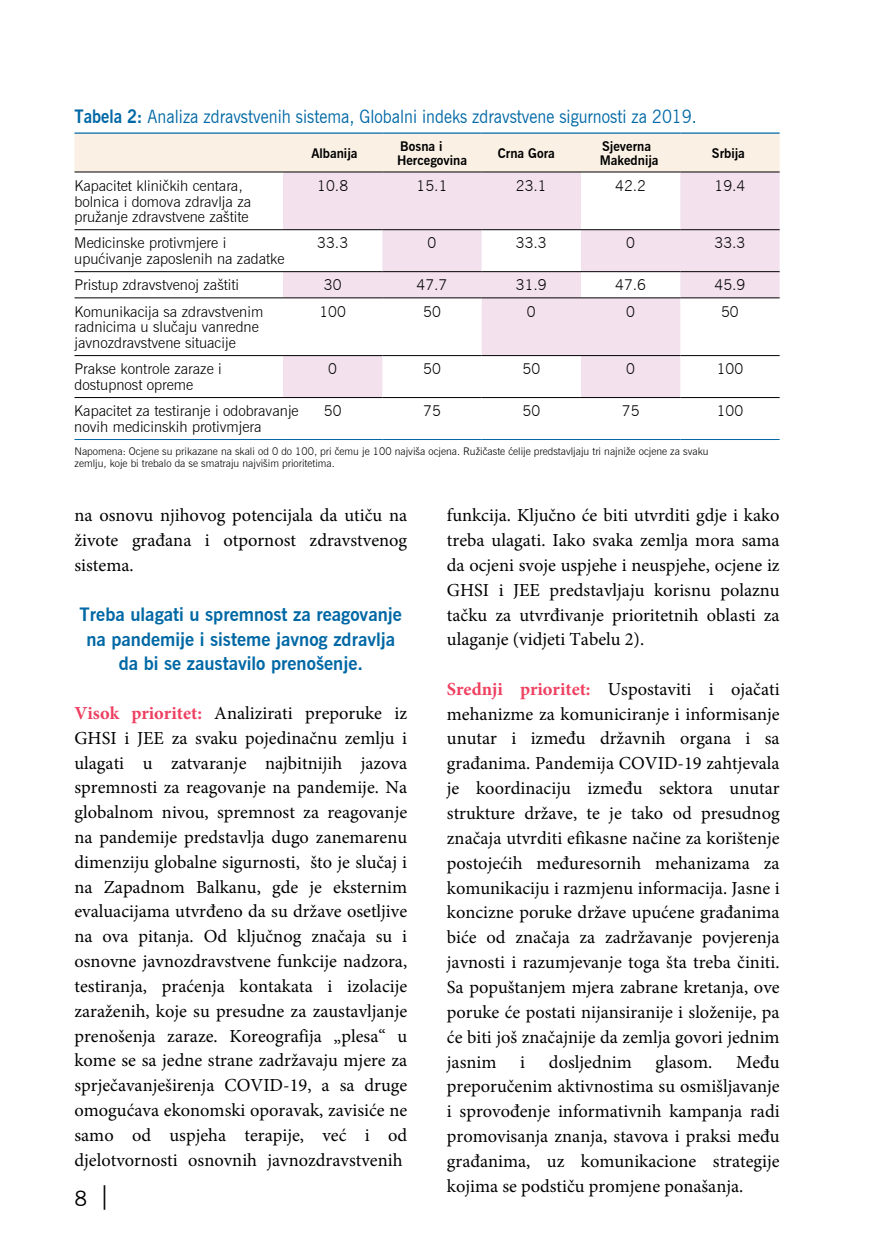
<style>
.page{position:relative;width:874px;height:1241px;background:#fff}
.page>*{position:absolute;margin:0;border:0;box-sizing:border-box;transform-origin:0 0}
.t1{font:21px "News Gothic BT";color:#000}
.t2{font:18.38px/24.8px "Minion Pro";color:#000;text-align:justify}
.t3{font:700 18.38px/24.5px "News Gothic BT";color:#0068a5;text-align:center}
.t4{font:18.38px "News Gothic BT";color:#0068a5;scale:.9 1}
.t5{font:300 14.88px/15.8px "News Gothic BT";color:#000}
.t6{font:700 13.12px/14px "News Gothic BT";color:#000}
.t7{font:300 10.5px/12.2px "News Gothic BT";color:#000}
.s1{font-weight:700}
.s2{font-weight:700;color:#ee3f60}
.s3{font-weight:700;color:#ef4060}
</style>
<div class="page">
<div style="left:74px;top:134px;width:705px;height:38px;background:#faf1e4"></div>
<svg style="left:283px;top:173px;width:496px;height:224px;fill:#f3e1ee"></svg>
<hr style="left:74px;top:229px;width:209px;height:1px;background:#000">
<hr style="left:283px;top:229px;width:99px;height:1px;background:#000">
<hr style="left:382px;top:229px;width:99px;height:1px;background:#000">
<hr style="left:481px;top:229px;width:99px;height:1px;background:#000">
<hr style="left:580px;top:229px;width:100px;height:1px;background:#000">
<hr style="left:680px;top:229px;width:99px;height:1px;background:#000">
<hr style="left:74px;top:271px;width:209px;height:1px;background:#000">
<hr style="left:283px;top:271px;width:99px;height:1px;background:#000">
<hr style="left:382px;top:271px;width:99px;height:1px;background:#000">
<hr style="left:481px;top:271px;width:99px;height:1px;background:#000">
<hr style="left:580px;top:271px;width:100px;height:1px;background:#000">
<hr style="left:680px;top:271px;width:99px;height:1px;background:#000">
<hr style="left:74px;top:297px;width:209px;height:1px;background:#000">
<hr style="left:283px;top:297px;width:99px;height:1px;background:#000">
<hr style="left:382px;top:297px;width:99px;height:1px;background:#000">
<hr style="left:481px;top:297px;width:99px;height:1px;background:#000">
<hr style="left:580px;top:297px;width:100px;height:1px;background:#000">
<hr style="left:680px;top:297px;width:99px;height:1px;background:#000">
<hr style="left:74px;top:355px;width:209px;height:1px;background:#000">
<hr style="left:283px;top:355px;width:99px;height:1px;background:#000">
<hr style="left:382px;top:355px;width:99px;height:1px;background:#000">
<hr style="left:481px;top:355px;width:99px;height:1px;background:#000">
<hr style="left:580px;top:355px;width:100px;height:1px;background:#000">
<hr style="left:680px;top:355px;width:99px;height:1px;background:#000">
<hr style="left:74px;top:397px;width:209px;height:1px;background:#000">
<hr style="left:283px;top:397px;width:99px;height:1px;background:#000">
<hr style="left:382px;top:397px;width:99px;height:1px;background:#000">
<hr style="left:481px;top:397px;width:99px;height:1px;background:#000">
<hr style="left:580px;top:397px;width:100px;height:1px;background:#000">
<hr style="left:680px;top:397px;width:99px;height:1px;background:#000">
<hr style="left:74px;top:172px;width:209px;height:1px;background:#000">
<hr style="left:283px;top:172px;width:99px;height:1px;background:#000">
<hr style="left:382px;top:172px;width:99px;height:1px;background:#000">
<hr style="left:481px;top:172px;width:99px;height:1px;background:#000">
<hr style="left:580px;top:172px;width:100px;height:1px;background:#000">
<hr style="left:680px;top:172px;width:99px;height:1px;background:#000">
<hr style="left:74px;top:132px;width:209px;height:2px;background:#0068a5">
<hr style="left:283px;top:132px;width:99px;height:2px;background:#0068a5">
<hr style="left:382px;top:132px;width:99px;height:2px;background:#0068a5">
<hr style="left:481px;top:132px;width:99px;height:2px;background:#0068a5">
<hr style="left:580px;top:132px;width:100px;height:2px;background:#0068a5">
<hr style="left:680px;top:132px;width:99px;height:2px;background:#0068a5">
<hr style="left:74px;top:439px;width:209px;height:1px;background:#0068a5">
<hr style="left:283px;top:439px;width:99px;height:1px;background:#0068a5">
<hr style="left:382px;top:439px;width:99px;height:1px;background:#0068a5">
<hr style="left:481px;top:439px;width:99px;height:1px;background:#0068a5">
<hr style="left:580px;top:439px;width:100px;height:1px;background:#0068a5">
<hr style="left:680px;top:439px;width:99px;height:1px;background:#0068a5">
<p class="t4" style="left:74px;top:105px;width:692px"><span class="s1">Tabela 2:</span> Analiza zdravstvenih sistema, Globalni indeks zdravstvene sigurnosti za 2019.</p>
<p class="t6" style="left:311px;top:146px;width:48px">Albanija</p>
<p class="t6" style="left:397px;top:139px;width:71px">Bosna i<br>Hercegovina</p>
<p class="t6" style="left:497px;top:146px;width:59px">Crna Gora</p>
<p class="t6" style="left:599px;top:139px;width:60px">Sjeverna<br>Makednija</p>
<p class="t6" style="left:711px;top:146px;width:34px">Srbija</p>
<p class="t5" style="left:74px;top:177px;width:178px">Kapacitet kliničkih centara, bolnica i domova zdravlja za pružanje zdravstvene zaštite</p>
<p class="t5" style="left:317px;top:177px;width:32px">10.8</p>
<p class="t5" style="left:416px;top:177px;width:32px">15.1</p>
<p class="t5" style="left:515px;top:177px;width:32px">23.1</p>
<p class="t5" style="left:615px;top:177px;width:32px">42.2</p>
<p class="t5" style="left:714px;top:177px;width:32px">19.4</p>
<p class="t5" style="left:74px;top:235px;width:212px">Medicinske protivmjere i upućivanje zaposlenih na zadatke</p>
<p class="t5" style="left:317px;top:235px;width:32px">33.3</p>
<p class="t5" style="left:427px;top:235px;width:10px">0</p>
<p class="t5" style="left:515px;top:235px;width:32px">33.3</p>
<p class="t5" style="left:626px;top:235px;width:10px">0</p>
<p class="t5" style="left:714px;top:235px;width:32px">33.3</p>
<p class="t5" style="left:74px;top:277px;width:166px">Pristup zdravstvenoj zaštiti</p>
<p class="t5" style="left:324px;top:277px;width:19px">30</p>
<p class="t5" style="left:416px;top:277px;width:32px">47.7</p>
<p class="t5" style="left:515px;top:277px;width:32px">31.9</p>
<p class="t5" style="left:615px;top:277px;width:32px">47.6</p>
<p class="t5" style="left:714px;top:277px;width:32px">45.9</p>
<p class="t5" style="left:74px;top:303px;width:190px">Komunikacija sa zdravstvenim radnicima u slučaju vanredne javnozdravstvene situacije</p>
<p class="t5" style="left:319px;top:303px;width:28px">100</p>
<p class="t5" style="left:423px;top:303px;width:19px">50</p>
<p class="t5" style="left:526px;top:303px;width:10px">0</p>
<p class="t5" style="left:626px;top:303px;width:10px">0</p>
<p class="t5" style="left:720px;top:303px;width:19px">50</p>
<p class="t5" style="left:74px;top:361px;width:149px">Prakse kontrole zaraze i dostupnost opreme</p>
<p class="t5" style="left:328px;top:361px;width:10px">0</p>
<p class="t5" style="left:423px;top:361px;width:19px">50</p>
<p class="t5" style="left:522px;top:361px;width:19px">50</p>
<p class="t5" style="left:626px;top:361px;width:10px">0</p>
<p class="t5" style="left:716px;top:361px;width:28px">100</p>
<p class="t5" style="left:74px;top:402px;width:226px">Kapacitet za testiranje i odobravanje novih medicinskih protivmjera</p>
<p class="t5" style="left:324px;top:403px;width:19px">50</p>
<p class="t5" style="left:423px;top:403px;width:19px">75</p>
<p class="t5" style="left:522px;top:403px;width:19px">50</p>
<p class="t5" style="left:621px;top:403px;width:19px">75</p>
<p class="t5" style="left:716px;top:403px;width:28px">100</p>
<p class="t7" style="left:74px;top:445px;width:635px">Napomena: Ocjene su prikazane na skali od 0 do 100, pri čemu je 100 najviša ocjena. Ružičaste ćelije predstavljaju tri najniže ocjene za svaku zemlju, koje bi trebalo da se smatraju najvišim prioritetima.</p>
<p class="t2" style="left:74px;top:503px;width:334px">na osnovu njihovog potencijala da utiču na živote građana i otpornost zdravstvenog sistema.</p>
<p class="t3" style="left:80px;top:601px;width:324px">Treba ulagati u spremnost za reagovanje na pandemije i sisteme javnog zdravlja da bi se zaustavilo prenošenje.</p>
<p class="t2" style="left:74px;top:700px;width:334px"><span class="s2">Visok prioritet:</span> Analizirati preporuke iz GHSI i JEE za svaku pojedinačnu zemlju i ulagati u zatvaranje najbitnijih jazova spremnosti za reagovanje na pandemije. Na globalnom nivou, spremnost za reagovanje na pandemije predstavlja dugo zanemarenu dimenziju globalne sigurnosti, što je slučaj i na Zapadnom Balkanu, gde je eksternim evaluacijama utvrđeno da su države osetljive na ova pitanja. Od ključnog značaja su i osnovne javnozdravstvene funkcije nadzora, testiranja, praćenja kontakata i izolacije zaraženih, koje su presudne za zaustavljanje prenošenja zaraze. Koreografija „plesa“ u kome se sa jedne strane zadržavaju mjere za sprječavanješirenja COVID-19, a sa druge omogućava ekonomski oporavak, zavisiće ne samo od uspjeha terapije, već i od djelotvornosti osnovnih javnozdravstvenih</p>
<p class="t1" style="left:74px;top:1185px;width:4px">stems</p>
<p class="t2" style="left:446px;top:503px;width:334px">funkcija. Ključno će biti utvrditi gdje i kako treba ulagati. Iako svaka zemlja mora sama da ocjeni svoje uspjehe i neuspjehe, ocjene iz GHSI i JEE predstavljaju korisnu polaznu tačku za utvrđivanje prioritetnih oblasti za ulaganje (vidjeti Tabelu 2).</p>
<p class="t2" style="left:446px;top:676px;width:334px"><span class="s3">Srednji prioritet:</span> Uspostaviti i ojačati mehanizme za komuniciranje i informisanje unutar i između državnih organa i sa građanima. Pandemija COVID-19 zahtjevala je koordinaciju između sektora unutar strukture države, te je tako od presudnog značaja utvrditi efikasne načine za korištenje postojećih međuresornih mehanizama za komunikaciju i razmjenu informacija. Jasne i koncizne poruke države upućene građanima biće od značaja za zadržavanje povjerenja javnosti i razumjevanje toga šta treba činiti.<br>Sa popuštanjem mjera zabrane kretanja, ove poruke će postati nijansiranije i složenije, pa će biti još značajnije da zemlja govori jednim jasnim</p>
<p class="t2" style="left:446px;top:1049px;width:334px;text-indent:289px">Među preporučenim aktivnostima su osmišljavanje i sprovođenje informativnih kampanja radi promovisanja znanja, stavova i praksi među građanima, uz komunikacione strategije kojima se podstiču promjene ponašanja.</p>
<p class="t2" style="left:520px;top:1049px;width:6px">i</p>
<p class="t2" style="left:548px;top:1049px;width:84px">dosljednim</p>
<p class="t2" style="left:655px;top:1049px;width:58px">glasom.</p>
</div>
